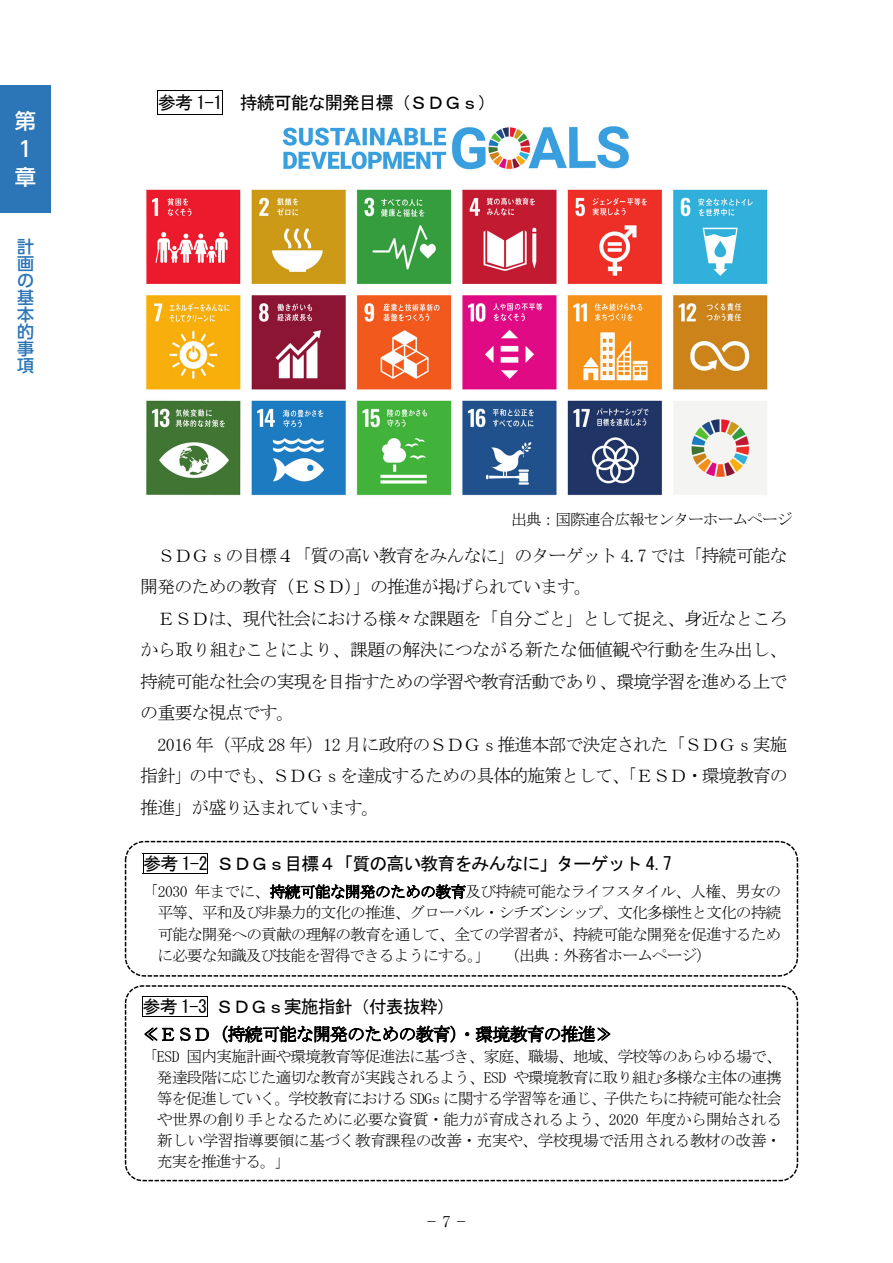
<style>
.page{position:relative;width:893px;height:1263px;background:#fff}
.page>*{position:absolute;margin:0;border:0;box-sizing:border-box;transform-origin:0 0}
.t1{font:500 21.3px/27.6px "UD Shin Go Pr 6";color:#fff}
.t2{font:18px/31.5px "MS Mincho";letter-spacing:-.055em;color:#000;text-align:justify}
.t3{font:18px "MS Gothic";letter-spacing:-.055em;color:#000}
.t4{font:500 16.95px/17px "UD Shin Go Pr 6";color:#2c76b7;text-align:justify}
.t5{font:15.75px/21px "MS Mincho";letter-spacing:-.06em;color:#000;text-align:justify}
.t6{font:300 14.85px "Ryumin Pr 6";color:#000}
</style>
<div class="page">
<hr style="left:157px;top:90px;width:66px;height:1px;background:#000">
<svg style="left:157px;top:91px;width:1px;height:23px"></svg>
<hr style="left:157px;top:114px;width:66px;height:1px;background:#000">
<svg style="left:222px;top:91px;width:1px;height:23px"></svg>
<div style="left:125px;top:841px;width:673px;height:136px;border:2px dashed #000;border-radius:19px"></div>
<hr style="left:143px;top:853px;width:65px;height:1px;background:#000">
<svg style="left:143px;top:854px;width:1px;height:19px"></svg>
<hr style="left:143px;top:873px;width:65px;height:1px;background:#000">
<svg style="left:207px;top:854px;width:1px;height:19px"></svg>
<div style="left:125px;top:985px;width:673px;height:196px;border:2px dashed #000;border-radius:17px"></div>
<hr style="left:142px;top:996px;width:65px;height:1px;background:#000">
<svg style="left:142px;top:997px;width:1px;height:19px"></svg>
<hr style="left:142px;top:1016px;width:65px;height:1px;background:#000">
<svg style="left:207px;top:996px;width:1px;height:21px"></svg>
<img style="left:146px;top:126px;width:622px;height:370px">
<div style="left:0;top:85px;width:51px;height:128px;background:#2c76b7"></div>
<h1 class="t1" style="left:15px;top:107px;width:22px">第<br>１章</h1>
<p class="t4" style="left:17px;top:238px;width:18px">計画の基本的事項</p>
<p class="t3" style="left:158px;top:94px;width:339px">参考 1-1 持続可能な開発目標（ＳＤＧｓ）</p>
<p class="t5" style="left:511px;top:509px;width:283px">出典：国際連合広報センターホームページ</p>
<p class="t2" style="left:140px;top:539px;width:649px;text-indent:17px">ＳＤＧｓの目標４「質の高い教育をみんなに」のターゲット 4.7 では「持続可能な開発のための教育（ＥＳＤ）」の推進が掲げられています。</p>
<p class="t2" style="left:140px;top:602px;width:649px;text-indent:17px">ＥＳＤは、現代社会における様々な課題を「自分ごと」として捉え、身近なところから取り組むことにより、課題の解決につながる新たな価値観や行動を生み出し、持続可能な社会の実現を目指すための学習や教育活動であり、環境学習を進める上での重要な視点です。</p>
<p class="t2" style="left:140px;top:728px;width:649px;text-indent:17px">2016 年（平成 28 年）12 月に政府のＳＤＧｓ推進本部で決定された「ＳＤＧｓ実施指針」の中でも、ＳＤＧｓを達成するための具体的施策として、「ＥＳＤ・環境教育の推進」が盛り込まれています。</p>
<p class="t3" style="left:143px;top:854px;width:530px">参考 1-2 ＳＤＧｓ目標４「質の高い教育をみんなに」ターゲット 4.7</p>
<p class="t5" style="left:157px;top:881px;width:625px;text-indent:-15px">「2030 年までに、持続可能な開発のための教育及び持続可能なライフスタイル、人権、男女の平等、平和及び非暴力的文化の推進、グローバル・シチズンシップ、文化多様性と文化の持続可能な開発への貢献の理解の教育を通して、全ての学習者が、持続可能な開発を促進するために必要な知識及び技能を習得できるようにする。」 （出典：外務省ホームページ）</p>
<p class="t3" style="left:143px;top:997px;width:314px">参考 1-3 ＳＤＧｓ実施指針（付表抜粋）</p>
<p class="t2" style="left:142px;top:1018px;width:472px">≪ＥＳＤ（持続可能な開発のための教育）・環境教育の推進≫</p>
<p class="t5" style="left:157px;top:1045px;width:627px;text-indent:-15px">「ESD 国内実施計画や環境教育等促進法に基づき、家庭、職場、地域、学校等のあらゆる場で、発達段階に応じた適切な教育が実践されるよう、ESD や環境教育に取り組む多様な主体の連携等を促進していく。学校教育における SDGs に関する学習等を通じ、子供たちに持続可能な社会や世界の創り手となるために必要な資質・能力が育成されるよう、2020 年度から開始される新しい学習指導要領に基づく教育課程の改善・充実や、学校現場で活用される教材の改善・充実を推進する。」</p>
<p class="t6" style="left:424px;top:1210px;width:46px">−7−</p>
</div>
